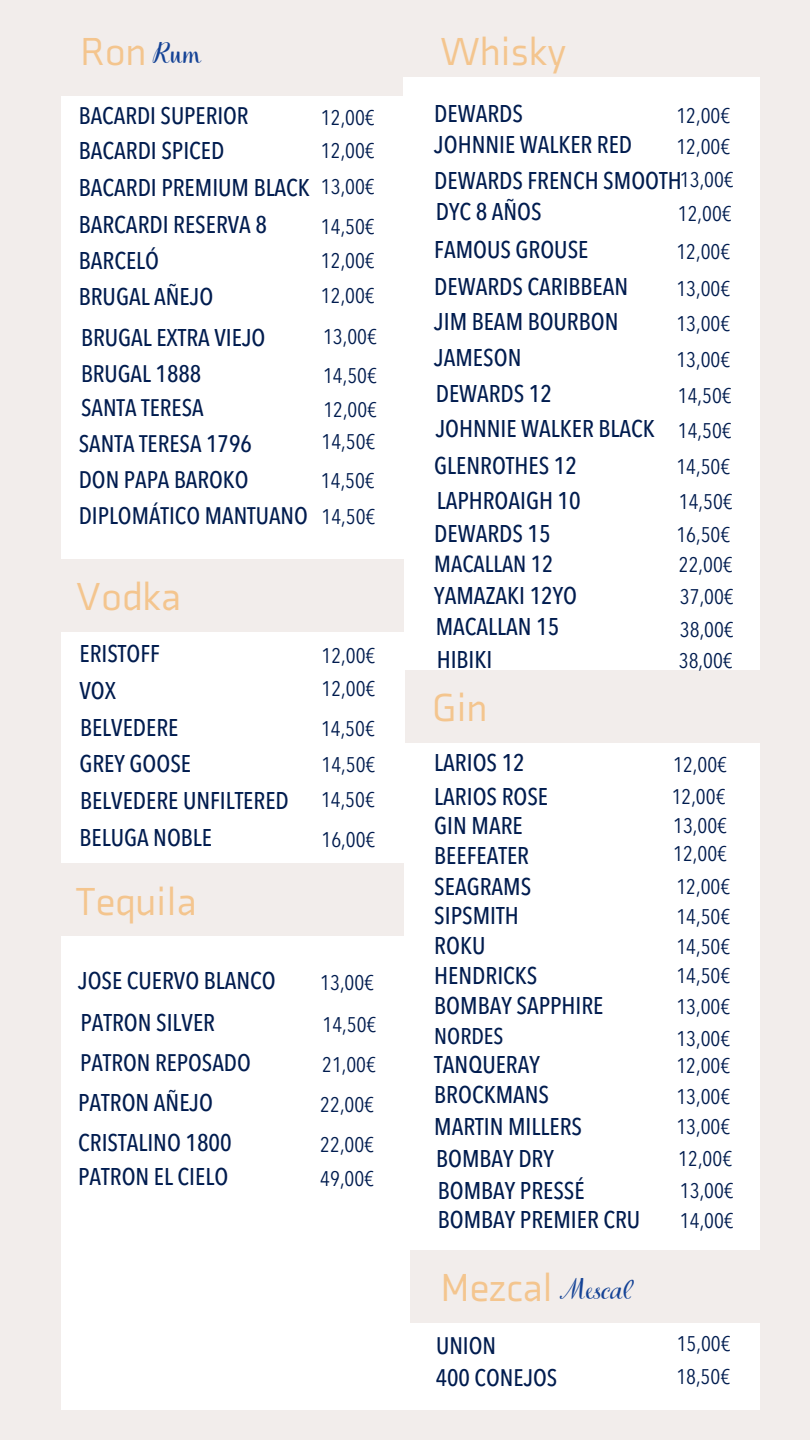
<style>
.page{position:relative;width:810px;height:1440px;background:#f2edeb}
.page>*{position:absolute;margin:0;border:0;box-sizing:border-box;transform-origin:0 0}
.t1{font:40px "Axia";color:#f4c58e}
.t2{font:30px "Books Script";color:#154396}
.t3{font:500 condensed 24px "Avenir Next LT Pro";color:#001c4f}
.t4{font:500 condensed 23.8px "Avenir Next LT Pro";color:#001c4f}
.t5{font:500 condensed 23.1px "Avenir Next LT Pro";color:#001c4f}
.t6{font:500 condensed 22.6px "Avenir Next LT Pro";color:#001c4f}
.t7{font:condensed 21px "Avenir Next LT Pro";color:#001c4f}
.t8{font:condensed 20.8px "Avenir Next LT Pro";color:#001c4f}
</style>
<div class="page">
<div style="left:61px;top:77px;width:699px;height:1333px;background:#fff"></div>
<div style="left:0;top:0;width:403px;height:95px;background:#f2edeb"></div>
<div style="left:49px;top:864px;width:354px;height:72px;background:#f2edeb"></div>
<div style="left:410px;top:1251px;width:400px;height:72px;background:#f2edeb"></div>
<div style="left:405px;top:670px;width:354px;height:73px;background:#f2edeb"></div>
<div style="left:49px;top:560px;width:354px;height:72px;background:#f2edeb"></div>
<h1 class="t1" style="left:80px;top:28px;width:67px">Ron</h1>
<h3 class="t2" style="left:153px;top:35px;width:49px">Rum</h3>
<p class="t1" style="left:440px;top:28px;width:128px">Whisky</p>
<p class="t4" style="left:79px;top:106px;width:171px">BACARDI SUPERIOR</p>
<h3 class="t7" style="left:321px;top:109px;width:55px">12,00€</h3>
<p class="t3" style="left:79px;top:141px;width:147px">BACARDI SPICED</p>
<h3 class="t7" style="left:321px;top:142px;width:55px">12,00€</h3>
<p class="t3" style="left:79px;top:178px;width:233px">BACARDI PREMIUM BLACK</p>
<h3 class="t7" style="left:321px;top:178px;width:55px">13,00€</h3>
<p class="t3" style="left:79px;top:215px;width:190px">BARCARDI RESERVA 8</p>
<h3 class="t7" style="left:321px;top:218px;width:55px">14,50€</h3>
<p class="t3" style="left:79px;top:251px;width:82px">BARCELÓ</p>
<h3 class="t7" style="left:321px;top:253px;width:55px">12,00€</h3>
<p class="t3" style="left:79px;top:287px;width:136px">BRUGAL AÑEJO</p>
<h3 class="t7" style="left:321px;top:287px;width:55px">12,00€</h3>
<p class="t3" style="left:81px;top:328px;width:186px">BRUGAL EXTRA VIEJO</p>
<h3 class="t7" style="left:323px;top:328px;width:55px">13,00€</h3>
<p class="t4" style="left:81px;top:364px;width:122px">BRUGAL 1888</p>
<h3 class="t7" style="left:323px;top:367px;width:55px">14,50€</h3>
<h3 class="t4" style="left:81px;top:398px;width:124px">SANTA TERESA</h3>
<p class="t8" style="left:323px;top:402px;width:55px">12,00€</p>
<p class="t4" style="left:79px;top:434px;width:175px">SANTA TERESA 1796</p>
<h3 class="t7" style="left:322px;top:433px;width:55px">14,50€</h3>
<h3 class="t4" style="left:79px;top:470px;width:171px">DON PAPA BAROKO</h3>
<p class="t7" style="left:321px;top:472px;width:55px">14,50€</p>
<h3 class="t4" style="left:79px;top:506px;width:231px">DIPLOMÁTICO MANTUANO</h3>
<p class="t7" style="left:322px;top:508px;width:55px">14,50€</p>
<p class="t1" style="left:76px;top:573px;width:107px">Vodka</p>
<h3 class="t3" style="left:80px;top:644px;width:82px">ERISTOFF</h3>
<p class="t7" style="left:322px;top:647px;width:55px">12,00€</p>
<p class="t3" style="left:80px;top:681px;width:38px">VOX</p>
<h3 class="t7" style="left:322px;top:680px;width:55px">12,00€</h3>
<h3 class="t3" style="left:80px;top:717px;width:100px">BELVEDERE</h3>
<p class="t7" style="left:321px;top:720px;width:55px">14,50€</p>
<h3 class="t3" style="left:80px;top:754px;width:113px">GREY GOOSE</h3>
<p class="t7" style="left:322px;top:756px;width:55px">14,50€</p>
<p class="t3" style="left:80px;top:791px;width:210px">BELVEDERE UNFILTERED</p>
<h3 class="t7" style="left:321px;top:791px;width:55px">14,50€</h3>
<p class="t3" style="left:80px;top:828px;width:134px">BELUGA NOBLE</p>
<h3 class="t7" style="left:322px;top:831px;width:55px">16,00€</h3>
<p class="t1" style="left:76px;top:877px;width:122px">Tequila</p>
<h3 class="t3" style="left:78px;top:971px;width:199px">JOSE CUERVO BLANCO</h3>
<p class="t7" style="left:320px;top:974px;width:55px">13,00€</p>
<h3 class="t3" style="left:80px;top:1013px;width:136px">PATRON SILVER</h3>
<p class="t7" style="left:323px;top:1016px;width:55px">14,50€</p>
<p class="t4" style="left:80px;top:1053px;width:172px">PATRON REPOSADO</p>
<h3 class="t7" style="left:322px;top:1056px;width:55px">21,00€</h3>
<p class="t3" style="left:78px;top:1093px;width:136px">PATRON AÑEJO</p>
<h3 class="t7" style="left:320px;top:1096px;width:55px">22,00€</h3>
<h3 class="t3" style="left:78px;top:1133px;width:155px">CRISTALINO 1800</h3>
<p class="t7" style="left:320px;top:1136px;width:55px">22,00€</p>
<p class="t3" style="left:78px;top:1167px;width:152px">PATRON EL CIELO</p>
<h3 class="t7" style="left:320px;top:1170px;width:55px">49,00€</h3>
<h3 class="t3" style="left:434px;top:104px;width:90px">DEWARDS</h3>
<p class="t7" style="left:676px;top:107px;width:55px">12,00€</p>
<p class="t3" style="left:434px;top:135px;width:199px">JOHNNIE WALKER RED</p>
<h1 class="t7" style="left:676px;top:138px;width:55px">12,00€</h1>
<h3 class="t3" style="left:434px;top:170px;width:249px">DEWARDS FRENCH SMOOTH</h3>
<p class="t7" style="left:680px;top:171px;width:55px">13,00€</p>
<h3 class="t3" style="left:436px;top:202px;width:108px">DYC 8 AÑOS</h3>
<p class="t7" style="left:678px;top:205px;width:55px">12,00€</p>
<h3 class="t3" style="left:434px;top:240px;width:156px">FAMOUS GROUSE</h3>
<p class="t7" style="left:676px;top:243px;width:55px">12,00€</p>
<h3 class="t3" style="left:434px;top:277px;width:195px">DEWARDS CARIBBEAN</h3>
<p class="t7" style="left:676px;top:280px;width:55px">13,00€</p>
<h3 class="t3" style="left:434px;top:312px;width:186px">JIM BEAM BOURBON</h3>
<p class="t7" style="left:676px;top:315px;width:55px">13,00€</p>
<h1 class="t3" style="left:434px;top:348px;width:89px">JAMESON</h1>
<h3 class="t7" style="left:676px;top:351px;width:55px">13,00€</h3>
<h3 class="t3" style="left:436px;top:384px;width:118px">DEWARDS 12</h3>
<p class="t7" style="left:678px;top:387px;width:55px">14,50€</p>
<h3 class="t3" style="left:436px;top:419px;width:220px">JOHNNIE WALKER BLACK</h3>
<p class="t7" style="left:678px;top:422px;width:55px">14,50€</p>
<h3 class="t3" style="left:434px;top:456px;width:144px">GLENROTHES 12</h3>
<p class="t7" style="left:676px;top:459px;width:55px">14,50€</p>
<h3 class="t3" style="left:437px;top:490px;width:146px">LAPHROAIGH 10</h3>
<p class="t7" style="left:679px;top:493px;width:55px">14,50€</p>
<h1 class="t3" style="left:434px;top:523px;width:118px">DEWARDS 15</h1>
<h2 class="t7" style="left:676px;top:526px;width:55px">16,50€</h2>
<p class="t5" style="left:434px;top:554px;width:120px">MACALLAN 12</p>
<h3 class="t7" style="left:679px;top:556px;width:55px">22,00€</h3>
<p class="t3" style="left:434px;top:586px;width:144px">YAMAZAKI 12YO</p>
<h3 class="t7" style="left:680px;top:588px;width:55px">37,00€</h3>
<p class="t3" style="left:436px;top:616px;width:125px">MACALLAN 15</p>
<h3 class="t7" style="left:680px;top:621px;width:55px">38,00€</h3>
<p class="t3" style="left:437px;top:649px;width:57px">HIBIKI</p>
<h3 class="t7" style="left:679px;top:652px;width:55px">38,00€</h3>
<h3 class="t1" style="left:432px;top:684px;width:57px">Gin</h3>
<h3 class="t3" style="left:434px;top:753px;width:92px">LARIOS 12</h3>
<p class="t7" style="left:673px;top:756px;width:55px">12,00€</p>
<h3 class="t3" style="left:434px;top:786px;width:115px">LARIOS ROSE</h3>
<p class="t7" style="left:672px;top:788px;width:55px">12,00€</p>
<h3 class="t3" style="left:434px;top:816px;width:90px">GIN MARE</h3>
<h1 class="t7" style="left:673px;top:817px;width:55px">13,00€</h1>
<h3 class="t3" style="left:434px;top:846px;width:96px">BEEFEATER</h3>
<p class="t7" style="left:673px;top:845px;width:55px">12,00€</p>
<h3 class="t3" style="left:434px;top:876px;width:99px">SEAGRAMS</h3>
<p class="t7" style="left:676px;top:878px;width:55px">12,00€</p>
<h2 class="t3" style="left:434px;top:906px;width:86px">SIPSMITH</h2>
<h1 class="t7" style="left:676px;top:908px;width:55px">14,50€</h1>
<h3 class="t3" style="left:434px;top:936px;width:53px">ROKU</h3>
<p class="t7" style="left:676px;top:938px;width:55px">14,50€</p>
<h3 class="t3" style="left:434px;top:966px;width:105px">HENDRICKS</h3>
<h3 class="t7" style="left:676px;top:968px;width:55px">14,50€</h3>
<h3 class="t3" style="left:434px;top:996px;width:171px">BOMBAY SAPPHIRE</h3>
<p class="t7" style="left:676px;top:998px;width:55px">13,00€</p>
<h3 class="t6" style="left:434px;top:1027px;width:71px">NORDES</h3>
<p class="t7" style="left:676px;top:1030px;width:55px">13,00€</p>
<p class="t3" style="left:434px;top:1055px;width:107px">TANQUERAY</p>
<p class="t7" style="left:676px;top:1057px;width:55px">12,00€</p>
<h3 class="t3" style="left:434px;top:1085px;width:116px">BROCKMANS</h3>
<p class="t7" style="left:676px;top:1088px;width:55px">13,00€</p>
<h3 class="t3" style="left:434px;top:1117px;width:149px">MARTIN MILLERS</h3>
<p class="t7" style="left:676px;top:1118px;width:55px">13,00€</p>
<h3 class="t3" style="left:436px;top:1149px;width:119px">BOMBAY DRY</h3>
<p class="t7" style="left:678px;top:1150px;width:55px">12,00€</p>
<h3 class="t3" style="left:438px;top:1181px;width:148px">BOMBAY PRESSÉ</h3>
<p class="t7" style="left:680px;top:1183px;width:55px">13,00€</p>
<p class="t3" style="left:438px;top:1210px;width:204px">BOMBAY PREMIER CRU</p>
<h3 class="t7" style="left:680px;top:1212px;width:55px">14,00€</h3>
<h3 class="t1" style="left:441px;top:1264px;width:114px">Mezcal</h3>
<p class="t2" style="left:564px;top:1271px;width:69px">Mescal</p>
<h3 class="t4" style="left:436px;top:1336px;width:62px">UNION</h3>
<p class="t7" style="left:677px;top:1336px;width:55px">15,00€</p>
<p class="t4" style="left:436px;top:1368px;width:123px">400 CONEJOS</p>
<h3 class="t7" style="left:676px;top:1368px;width:55px">18,50€</h3>
</div>
